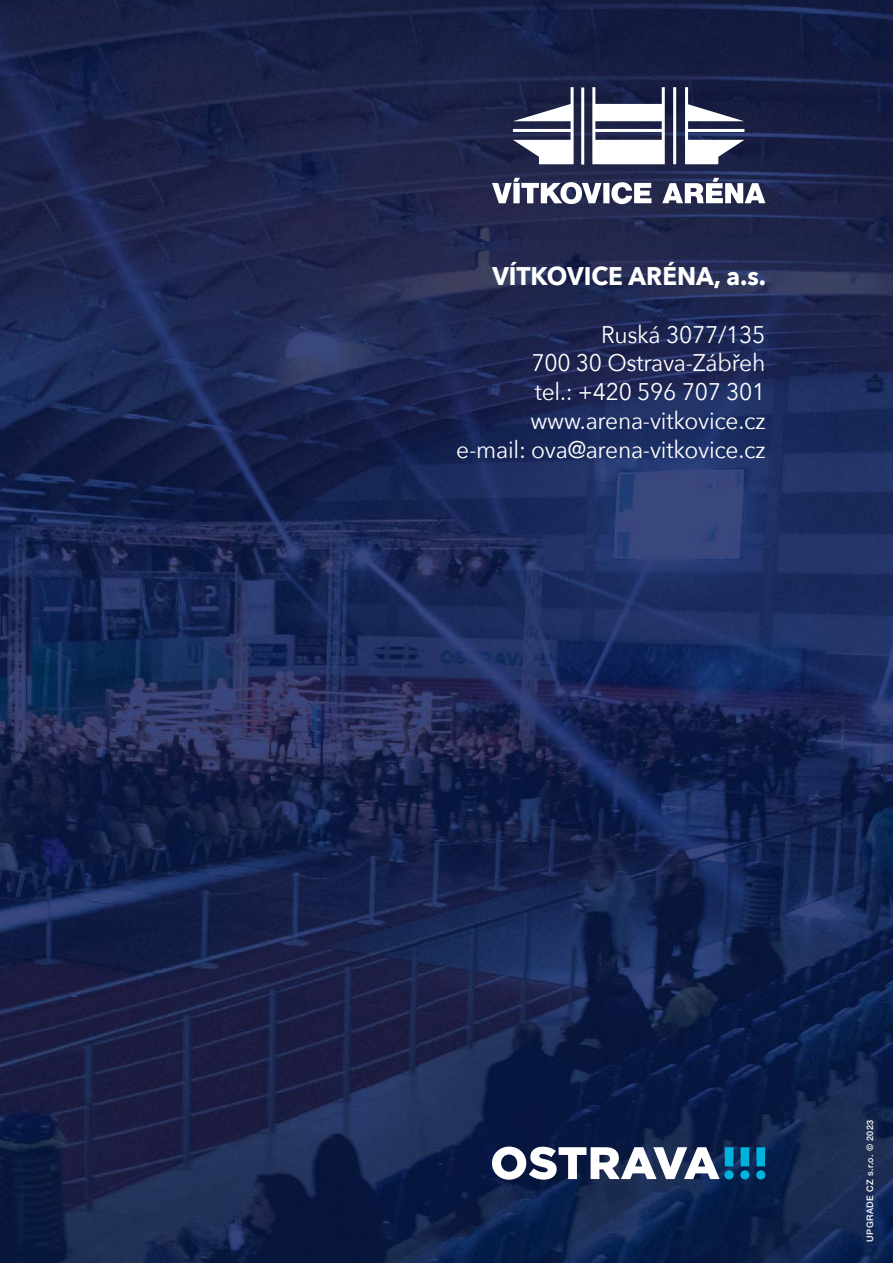
<style>
.page{position:relative;width:893px;height:1263px;background:#fff}
.page>*{position:absolute;margin:0;border:0;box-sizing:border-box;transform-origin:0 0}
.t1{font:700 25.5px "Avenir Next";color:#fff;scale:.95 1}
.t2{font:24px/28.8px "Avenir Next";letter-spacing:-.01em;color:#fff;text-align:right;scale:.95 1}
.t3{font:500 9px "Helvetica Neue LT Pro";letter-spacing:.05em;color:#fff}
</style>
<div class="page">
<img style="left:0;top:0;width:893px;height:1263px">
<svg style="left:513px;top:87px;width:61px;height:77px"></svg>
<svg style="left:581px;top:87px;width:3px;height:78px"></svg>
<svg style="left:685px;top:87px;width:59px;height:77px"></svg>
<svg style="left:592px;top:87px;width:73px;height:77px"></svg>
<svg style="left:673px;top:87px;width:3px;height:77px"></svg>
<div style="left:603px;top:183px;width:6px;height:20px;background:#fff"></div>
<svg style="left:492px;top:178px;width:109px;height:26px"></svg>
<svg style="left:611px;top:182px;width:40px;height:22px"></svg>
<svg style="left:662px;top:178px;width:103px;height:25px"></svg>
<svg style="left:492px;top:1146px;width:228px;height:34px"></svg>
<div style="left:724px;top:1170px;width:10px;height:9px;background:#00b3dc;border-radius:50%"></div>
<div style="left:740px;top:1170px;width:9px;height:9px;background:#00b3dc;border-radius:50%"></div>
<div style="left:725px;top:1147px;width:8px;height:19px;background:#00b3dc"></div>
<div style="left:740px;top:1147px;width:9px;height:19px;background:#00b3dc"></div>
<div style="left:756px;top:1147px;width:9px;height:19px;background:#00b3dc"></div>
<div style="left:756px;top:1170px;width:9px;height:9px;background:#00b3dc;border-radius:50%"></div>
<p class="t1" style="left:492px;top:259px;width:290px">VÍTKOVICE ARÉNA, a.s.</p>
<p class="t2" style="left:456px;top:320px;width:327px">Ruská 3077/135<br>700 30 Ostrava-Zábřeh<br>tel.: +420 596 707 301 www.arena-vitkovice.cz e-mail: ova@arena-vitkovice.cz</p>
<p class="t3" style="left:867px;top:1242px;width:123px;rotate:-90deg">UPGRADE CZ s.r.o. © 2023</p>
</div>
